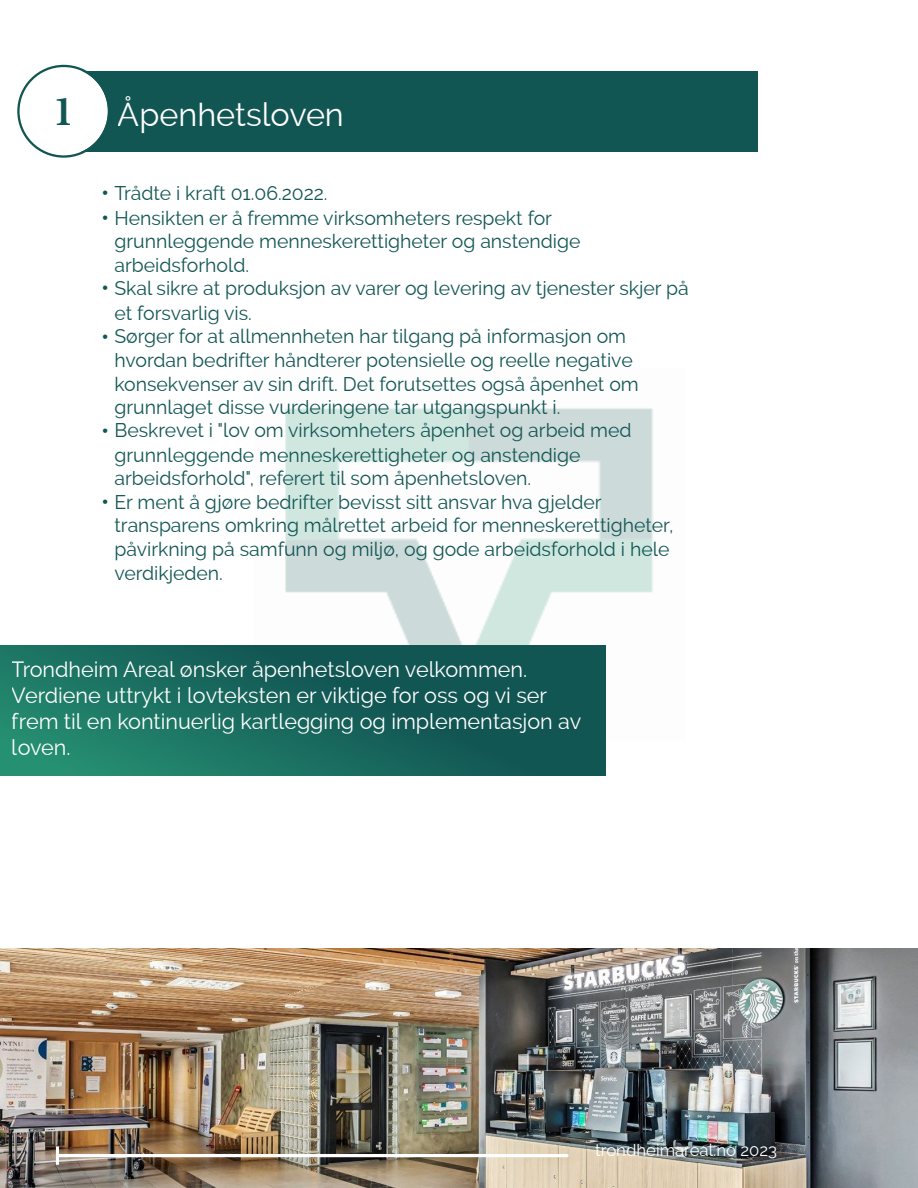
<style>
.page{position:relative;width:918px;height:1188px;background:#fff}
.page>*{position:absolute;margin:0;border:0;box-sizing:border-box;transform-origin:0 0}
.t1{font:700 34.8px "Libre Baskerville";color:#125654}
.t2{font:32.4px "Raleway";color:#fff}
.t3{font:21.6px/26px "Raleway";color:#fff}
.t4{font:19.5px/24.2px "Raleway";color:#125654}
.t5{font:17.55px "Arial";color:#125654}
.t6{font:16.8px "Raleway";color:#fff}
.s1{font-family:"Arial";font-size:17.55px}
</style>
<div class="page">
<img style="left:0;top:64px;width:758px;height:712px">
<div style="left:61px;top:71px;width:696px;height:81px;background:#125654"></div>
<svg style="left:17px;top:65px;width:93px;height:93px"></svg>
<img style="left:0;top:948px;width:918px;height:240px">
<hr style="left:57px;top:1154px;width:510px;height:3px;background:#fff">
<hr style="left:56px;top:1146px;width:3px;height:19px;background:#fff">
<svg style="left:0;top:646px;width:606px;height:129px;background:#17675c"></svg>
<h1 class="t1" style="left:56px;top:91px;width:17px">1</h1>
<h2 class="t2" style="left:118px;top:96px;width:228px">Åpenhetsloven</h2>
<p class="t4" style="left:114px;top:181px;width:467px;text-indent:-12px"><span class="s1">•</span> Trådte i kraft 01.06.2022.<br>Hensikten er å fremme virksomheters respekt for grunnleggende menneskerettigheter og anstendige arbeidsforhold.</p>
<p class="t5" style="left:102px;top:208px;width:8px">•</p>
<p class="t4" style="left:114px;top:276px;width:576px;line-height:24.9px">Skal sikre at produksjon av varer og levering av tjenester skjer på et forsvarlig vis.</p>
<p class="t5" style="left:102px;top:278px;width:8px">•</p>
<p class="t4" style="left:114px;top:325px;width:526px;line-height:23.4px">Sørger for at allmennheten har tilgang på informasjon om hvordan bedrifter håndterer potensielle og reelle negative konsekvenser av sin drift. Det forutsettes også åpenhet om grunnlaget disse vurderingene tar utgangspunkt i.</p>
<p class="t5" style="left:102px;top:327px;width:8px">•</p>
<p class="t4" style="left:114px;top:418px;width:519px;line-height:24.9px">Beskrevet i "lov om virksomheters åpenhet og arbeid med grunnleggende menneskerettigheter og anstendige</p>
<p class="t4" style="left:114px;top:466px;width:418px">arbeidsforhold", referert til som åpenhetsloven.</p>
<p class="t5" style="left:102px;top:421px;width:8px">•</p>
<p class="t4" style="left:114px;top:490px;width:560px;line-height:23.7px">Er ment å gjøre bedrifter bevisst sitt ansvar hva gjelder transparens omkring målrettet arbeid for menneskerettigheter, påvirkning på samfunn og miljø, og gode arbeidsforhold i hele verdikjeden.</p>
<p class="t5" style="left:102px;top:492px;width:8px">•</p>
<p class="t3" style="left:12px;top:657px;width:571px">Trondheim Areal ønsker åpenhetsloven velkommen.<br>Verdiene uttrykt i lovteksten er viktige for oss og vi ser frem til en kontinuerlig kartlegging og implementasjon av loven.</p>
<p class="t6" style="left:595px;top:1141px;width:183px">trondheimareal.no 2023</p>
</div>
